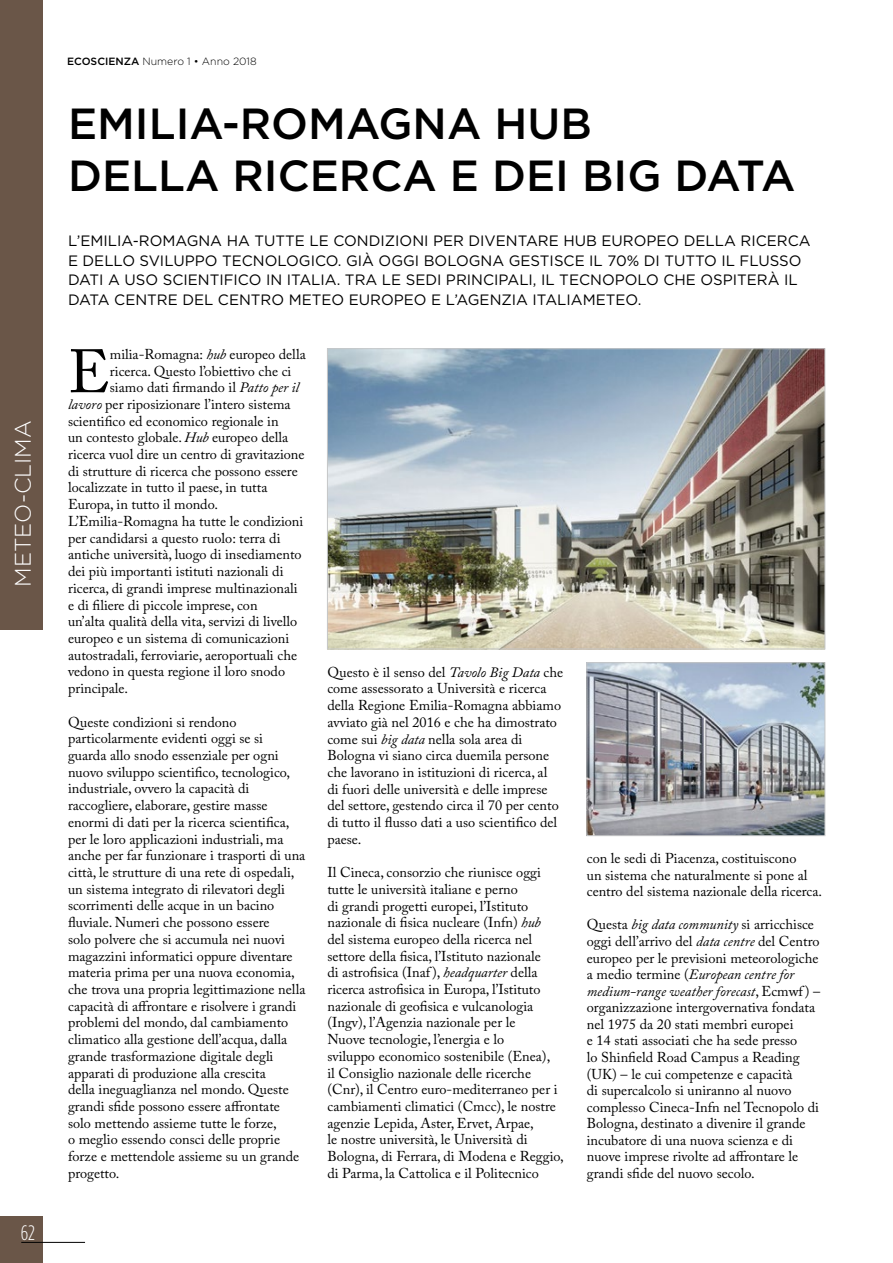
<style>
.page{position:relative;width:893px;height:1263px;background:#fff}
.page>*{position:absolute;margin:0;border:0;box-sizing:border-box;transform-origin:0 0}
.t1{font:60.6px "Adobe Caslon Pro";color:#000}
.t2{font:500 43.5px/52.5px "Gotham HTF";color:#000}
.t3{font:300 22.5px "Gotham HTF";color:#fff}
.t4{font:300 condensed 21px "Gotham HTF";color:#fff}
.t5{font:15px/19.5px "Gotham HTF";color:#000}
.t6{font:14.25px/16.6px "Adobe Caslon Pro";color:#000}
.t7{font:300 10.5px "Gotham HTF";color:#000}
.s1{font-weight:500}
.s2{font-style:italic}
</style>
<div class="page">
<div style="left:0;top:1216px;width:43px;height:47px;background:#6a5648"></div>
<hr style="left:21px;top:1242px;width:64px;height:1px;background:#000">
<div style="left:0;top:0;width:43px;height:629px;background:#6a5648"></div>
<img style="left:329px;top:350px;width:494px;height:297px">
<div style="left:327px;top:348px;width:498px;height:301px;border:1px solid #c6c7c8"></div>
<img style="left:589px;top:664px;width:234px;height:170px">
<div style="left:587px;top:662px;width:238px;height:174px;border:1px solid #c6c7c8"></div>
<h3 class="t3" style="left:11px;top:587px;width:168px;rotate:-90deg">METEO-CLIMA</h3>
<h3 class="t4" style="left:21px;top:1221px;width:16px">62</h3>
<p class="t7" style="left:67px;top:56px;width:191px"><span class="s1">ECOSCIENZA</span> Numero 1 • Anno 2018</p>
<h2 class="t2" style="left:68px;top:96px;width:729px">EMILIA-ROMAGNA HUB<br>DELLA RICERCA E DEI BIG DATA</h2>
<p class="t5" style="left:68px;top:231px;width:744px">L’EMILIA-ROMAGNA HA TUTTE LE CONDIZIONI PER DIVENTARE HUB EUROPEO DELLA RICERCA E DELLO SVILUPPO TECNOLOGICO. GIÀ OGGI BOLOGNA GESTISCE IL 70% DI TUTTO IL FLUSSO DATI A USO SCIENTIFICO IN ITALIA. TRA LE SEDI PRINCIPALI, IL TECNOPOLO CHE OSPITERÀ IL DATA CENTRE DEL CENTRO METEO EUROPEO E L’AGENZIA ITALIAMETEO.</p>
<h1 class="t1" style="left:68px;top:336px;width:43px">E</h1>
<p class="t6" style="left:110px;top:346px;width:197px">milia-Romagna: <span class="s2">hub</span> europeo della</p>
<p class="t6" style="left:110px;top:362px;width:183px">ricerca. Questo l’obiettivo che ci</p>
<p class="t6" style="left:110px;top:379px;width:191px">siamo dati firmando il <span class="s2">Patto per il</span></p>
<p class="t6" style="left:68px;top:396px;width:224px"><span class="s2">lavoro</span> per riposizionare l’intero sistema</p>
<p class="t6" style="left:68px;top:412px;width:212px">scientifico ed economico regionale in</p>
<p class="t6" style="left:68px;top:429px;width:222px">un contesto globale. <span class="s2">Hub</span> europeo della</p>
<p class="t6" style="left:68px;top:446px;width:238px">ricerca vuol dire un centro di gravitazione</p>
<p class="t6" style="left:68px;top:462px;width:231px">di strutture di ricerca che possono essere</p>
<p class="t6" style="left:68px;top:479px;width:201px">localizzate in tutto il paese, in tutta</p>
<p class="t6" style="left:68px;top:496px;width:151px">Europa, in tutto il mondo.</p>
<p class="t6" style="left:68px;top:513px;width:237px">L’Emilia-Romagna ha tutte le condizioni</p>
<p class="t6" style="left:68px;top:529px;width:214px">per candidarsi a questo ruolo: terra di</p>
<p class="t6" style="left:68px;top:546px;width:235px">antiche università, luogo di insediamento</p>
<p class="t6" style="left:68px;top:563px;width:217px">dei più importanti istituti nazionali di</p>
<p class="t6" style="left:68px;top:579px;width:231px">ricerca, di grandi imprese multinazionali</p>
<p class="t6" style="left:68px;top:596px;width:191px">e di filiere di piccole imprese, con</p>
<p class="t6" style="left:68px;top:613px;width:231px">un’alta qualità della vita, servizi di livello</p>
<p class="t6" style="left:68px;top:630px;width:223px">europeo e un sistema di comunicazioni</p>
<p class="t6" style="left:68px;top:646px;width:231px">autostradali, ferroviarie, aeroportuali che</p>
<p class="t6" style="left:68px;top:663px;width:219px">vedono in questa regione il loro snodo</p>
<p class="t6" style="left:68px;top:680px;width:62px">principale.</p>
<p class="t6" style="left:68px;top:713px;width:239px">Queste condizioni si rendono particolarmente evidenti oggi se si<br>guarda allo snodo essenziale per ogni nuovo sviluppo scientifico, tecnologico, industriale, ovvero la capacità di raccogliere, elaborare, gestire masse enormi di dati per la ricerca scientifica, per le loro applicazioni industriali, ma anche per far funzionare i trasporti di una città, le strutture di una rete di ospedali, un sistema integrato di rilevatori degli scorrimenti delle acque in un bacino fluviale. Numeri che possono essere<br>solo polvere che si accumula nei nuovi magazzini informatici oppure diventare materia prima per una nuova economia, che trova una propria legittimazione nella capacità di affrontare e risolvere i grandi problemi del mondo, dal cambiamento climatico alla gestione dell’acqua, dalla grande trasformazione digitale degli apparati di produzione alla crescita<br>della ineguaglianza nel mondo. Queste grandi sfide possono essere affrontate solo mettendo assieme tutte le forze,<br>o meglio essendo consci delle proprie forze e mettendole assieme su un grande progetto.</p>
<p class="t6" style="left:327px;top:663px;width:237px">Questo è il senso del <span class="s2">Tavolo Big Data</span> che come assessorato a Università e ricerca della Regione Emilia-Romagna abbiamo avviato già nel 2016 e che ha dimostrato come sui <span class="s2">big data</span> nella sola area di Bologna vi siano circa duemila persone che lavorano in istituzioni di ricerca, al<br>di fuori delle università e delle imprese del settore, gestendo circa il 70 per cento di tutto il flusso dati a uso scientifico del paese.</p>
<p class="t6" style="left:327px;top:864px;width:238px">Il Cineca, consorzio che riunisce oggi tutte le università italiane e perno<br>di grandi progetti europei, l’Istituto nazionale di fisica nucleare (Infn) <span class="s2">hub<br></span>del sistema europeo della ricerca nel settore della fisica, l’Istituto nazionale<br>di astrofisica (Inaf ), <span class="s2">headquarter</span> della ricerca astrofisica in Europa, l’Istituto nazionale di geofisica e vulcanologia (Ingv), l’Agenzia nazionale per le<br>Nuove tecnologie, l’energia e lo<br>sviluppo economico sostenibile (Enea),<br>il Consiglio nazionale delle ricerche (Cnr), il Centro euro-mediterraneo per i cambiamenti climatici (Cmcc), le nostre agenzie Lepida, Aster, Ervet, Arpae,<br>le nostre università, le Università di Bologna, di Ferrara, di Modena e Reggio, di Parma, la Cattolica e il Politecnico</p>
<p class="t6" style="left:587px;top:850px;width:237px">con le sedi di Piacenza, costituiscono<br>un sistema che naturalmente si pone al centro del sistema nazionale della ricerca.</p>
<p class="t6" style="left:587px;top:916px;width:235px">Questa <span class="s2">big data community</span> si arricchisce oggi dell’arrivo del <span class="s2">data centre</span> del Centro europeo per le previsioni meteorologiche a medio termine (<span class="s2">European centre for medium-range weather forecast</span>, Ecmwf ) – organizzazione intergovernativa fondata nel 1975 da 20 stati membri europei<br>e 14 stati associati che ha sede presso<br>lo Shinfield Road Campus a Reading (UK) – le cui competenze e capacità<br>di supercalcolo si uniranno al nuovo complesso Cineca-Infn nel Tecnopolo di Bologna, destinato a divenire il grande incubatore di una nuova scienza e di nuove imprese rivolte ad affrontare le grandi sfide del nuovo secolo.</p>
</div>
